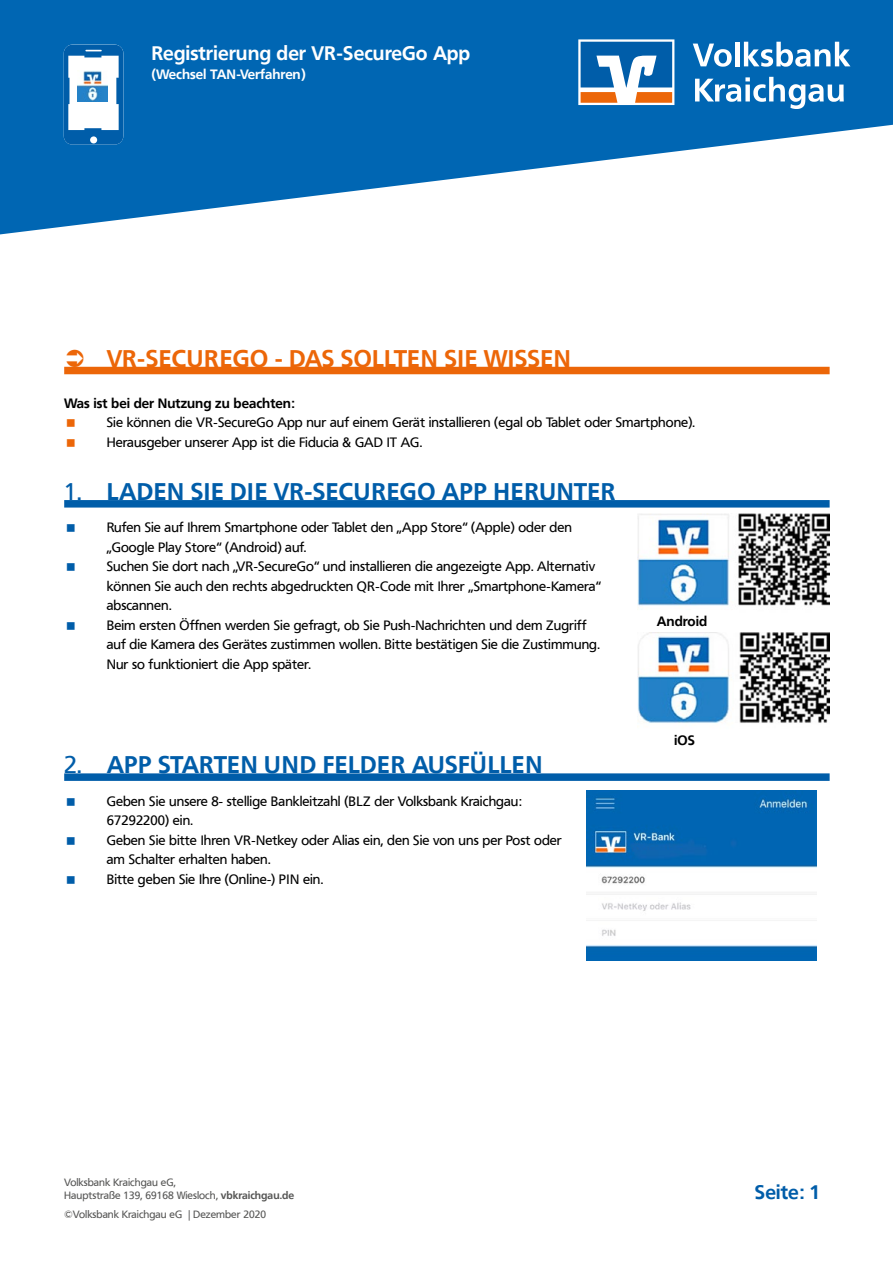
<style>
.page{position:relative;width:893px;height:1263px;background:#fff}
.page>*{position:absolute;margin:0;border:0;box-sizing:border-box;transform-origin:0 0}
.t1{font:700 24px "Frutiger VR";letter-spacing:.02em;color:#005da9}
.t2{font:700 24px "Frutiger VR";letter-spacing:.02em;color:#ec6608}
.t3{font:700 19.5px "Frutiger VR";color:#fff}
.t4{font:700 19.5px "Frutiger VR";color:#005da9}
.t5{font:13.5px/19.5px "Frutiger VR";color:#000}
.t6{font:700 13.5px "Frutiger VR";color:#000}
.t7{font:700 13.5px "Frutiger VR";color:#fff}
.t8{font:10.5px/13.5px "Frutiger VR";color:#575756}
.s1{font-weight:400}
.s2{font-weight:700}
</style>
<div class="page">
<svg style="left:0;top:0;width:893px;height:235px;fill:#0066b3"></svg>
<svg style="left:693px;top:44px;width:39px;height:23px"></svg>
<hr style="left:735px;top:42px;width:4px;height:24px;background:#fff">
<svg style="left:744px;top:42px;width:106px;height:25px"></svg>
<svg style="left:695px;top:77px;width:149px;height:31px"></svg>
<svg style="left:578px;top:39px;width:96px;height:66px"></svg>
<svg style="left:64px;top:45px;width:59px;height:100px"></svg>
<img style="left:77px;top:70px;width:31px;height:31px">
<div style="left:64px;top:367px;width:766px;height:7px;background:#ec6608"></div>
<div style="left:64px;top:500px;width:766px;height:8px;background:#005da9"></div>
<div style="left:64px;top:773px;width:766px;height:8px;background:#005da9"></div>
<img style="left:638px;top:513px;width:191px;height:93px">
<img style="left:638px;top:633px;width:191px;height:90px">
<img style="left:587px;top:791px;width:229px;height:170px">
<svg style="left:67px;top:366px;width:17px;height:1px"></svg>
<h2 class="t3" style="left:151px;top:41px;width:320px">Registrierung der VR-SecureGo App</h2>
<p class="t7" style="left:151px;top:66px;width:156px">(Wechsel TAN-Verfahren)</p>
<h1 class="t2" style="left:107px;top:344px;width:466px">VR-SECUREGO - DAS SOLLTEN SIE WISSEN</h1>
<p class="t6" style="left:64px;top:395px;width:232px">Was ist bei der Nutzung zu beachten:</p>
<p class="t5" style="left:107px;top:413px;width:590px">Sie können die VR-SecureGo App nur auf einem Gerät installieren (egal ob Tablet oder Smartphone).<br>Herausgeber unserer App ist die Fiducia &amp; GAD IT AG.</p>
<h1 class="t1" style="left:64px;top:477px;width:553px"><span class="s1">1.</span> LADEN SIE DIE VR-SECUREGO APP HERUNTER</h1>
<p class="t5" style="left:107px;top:518px;width:496px">Rufen Sie auf Ihrem Smartphone oder Tablet den „App Store“ (Apple) oder den „Google Play Store“ (Android) auf.<br>Suchen Sie dort nach „VR-SecureGo“ und installieren die angezeigte App. Alternativ können Sie auch den rechts abgedruckten QR-Code mit Ihrer „Smartphone-Kamera“ abscannen.<br>Beim ersten Öffnen werden Sie gefragt, ob Sie Push-Nachrichten und dem Zugriff auf die Kamera des Gerätes zustimmen wollen. Bitte bestätigen Sie die Zustimmung.<br>Nur so funktioniert die App später.</p>
<p class="t6" style="left:657px;top:613px;width:52px">Android</p>
<h1 class="t1" style="left:64px;top:750px;width:480px"><span class="s1">2.</span> APP STARTEN UND FELDER AUSFÜLLEN</h1>
<p class="t5" style="left:107px;top:791px;width:456px">Geben Sie unsere 8- stellige Bankleitzahl (BLZ der Volksbank Kraichgau:<br>67292200) ein.<br>Geben Sie bitte Ihren VR-Netkey oder Alias ein, den Sie von uns per Post oder am Schalter erhalten haben.<br>Bitte geben Sie Ihre (Online-) PIN ein.</p>
<p class="t6" style="left:674px;top:732px;width:22px">iOS</p>
<p class="t8" style="left:64px;top:1175px;width:232px">Volksbank Kraichgau eG,<br>Hauptstraße 139, 69168 Wiesloch, <span class="s2">vbkraichgau.de</span></p>
<p class="t8" style="left:64px;top:1208px;width:203px">©Volksbank Kraichgau eG | Dezember 2020</p>
<h2 class="t4" style="left:755px;top:1180px;width:67px">Seite: 1</h2>
</div>
